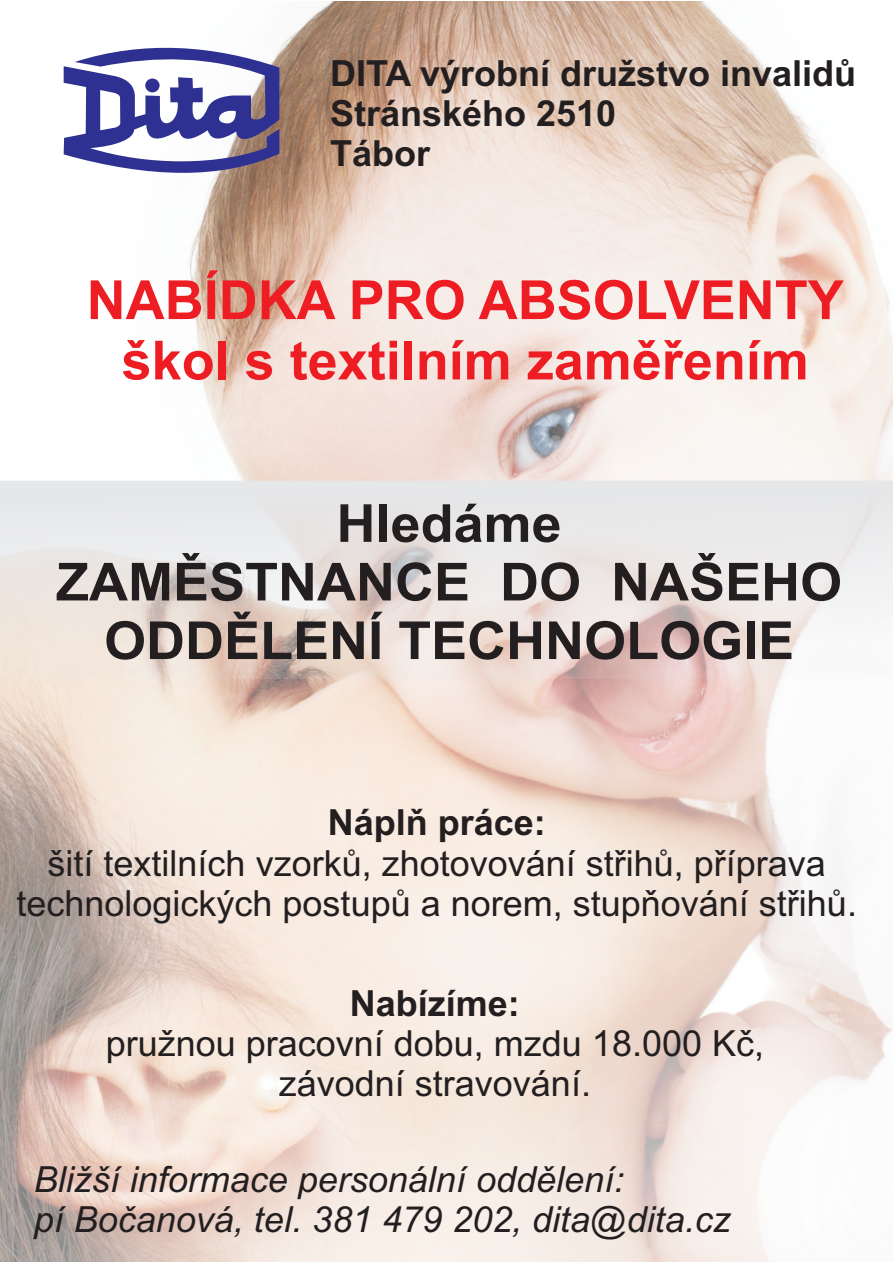
<style>
.page{position:relative;width:893px;height:1263px;background:#fff}
.page>*{position:absolute;margin:0;border:0;box-sizing:border-box;transform-origin:0 0}
.t1{font:700 54px/60.3px "Arial";color:#ee1d23;text-align:center}
.t2{font:700 52.5px/58.7px "Arial";color:#231f20;text-align:center}
.t3{font:36px/40.2px "Arial";color:#231f20;text-align:center}
.t4{font:italic 36px/40.2px "Arial";color:#231f20}
.t5{font:700 36px/40.2px "Arial";color:#231f20}
</style>
<div class="page">
<img style="left:0;top:2px;width:893px;height:1259px">
<svg style="left:64px;top:40px;width:215px;height:140px"></svg>
<svg style="left:0;top:480px;width:893px;height:199px;background:#e9e1df"></svg>
<p class="t5" style="left:330px;top:56px;width:528px">DITA výrobní družstvo invalidù<br>Stránského 2510<br>Tábor</p>
<h1 class="t1" style="left:87px;top:275px;width:759px">NABÍDKA PRO ABSOLVENTY škol s textilním zamìøením</h1>
<h2 class="t2" style="left:56px;top:499px;width:787px">Hledáme<br>ZAMÌSTNANCE DO NAŠEHO<br>ODDÌLENÍ TECHNOLOGIE</h2>
<p class="t5" style="left:328px;top:806px;width:220px">Náplò práce:</p>
<p class="t3" style="left:16px;top:846px;width:842px">šití textilních vzorkù, zhotovování støihù, pøíprava technologických postupù a norem, stupòování støihù.</p>
<p class="t5" style="left:350px;top:986px;width:172px">Nabízíme:</p>
<p class="t3" style="left:106px;top:1026px;width:660px">pružnou pracovní dobu, mzdu 18.000 Kè, závodní stravování.</p>
<p class="t4" style="left:34px;top:1162px;width:698px">Bližší informace personální oddìlení:<br>pí Boèanová, tel. 381 479 202, dita@dita.cz</p>
</div>
